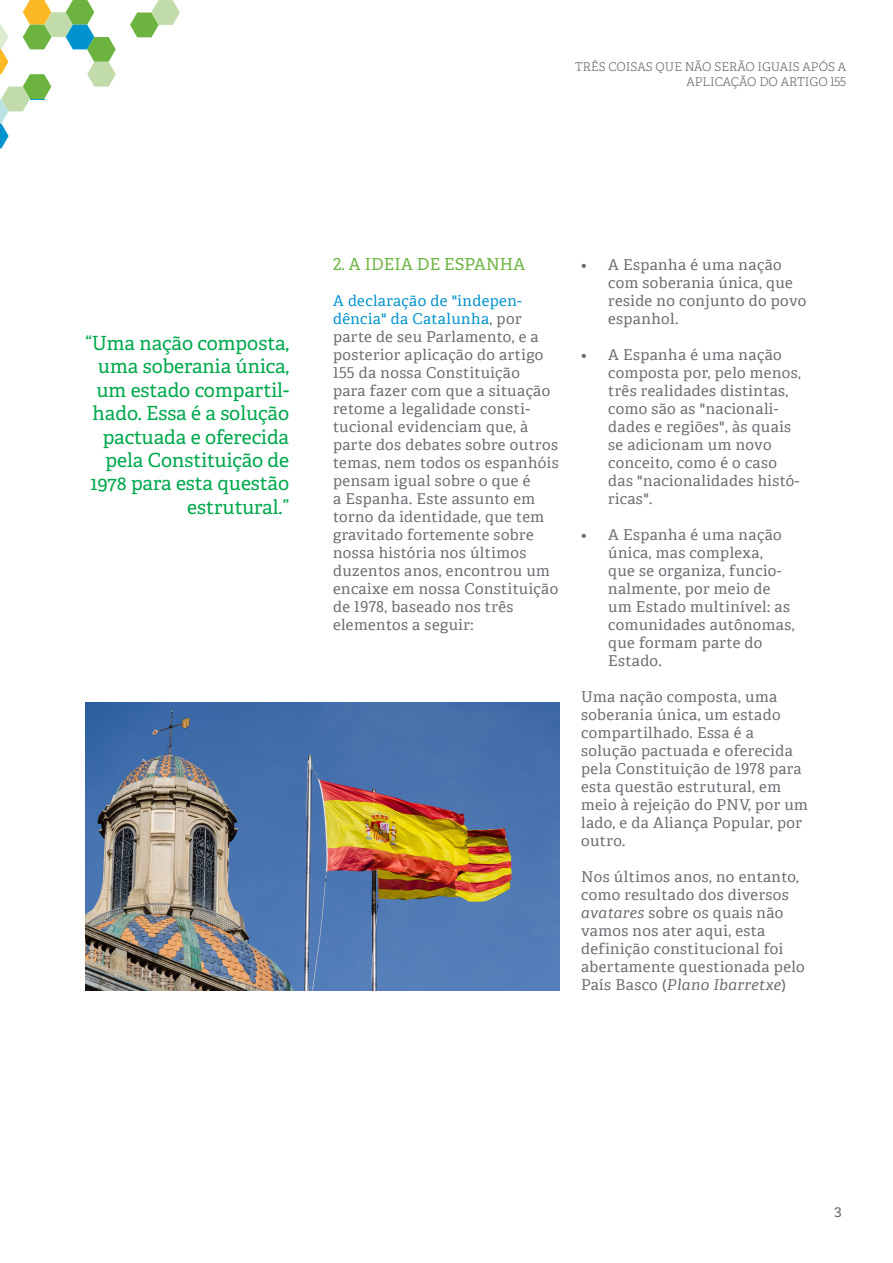
<style>
.page{position:relative;width:893px;height:1263px;background:#fff}
.page>*{position:absolute;margin:0;border:0;box-sizing:border-box;transform-origin:0 0}
.Destacado_-_entrecom{font:19.5px/23.4px "Adelle";color:#00a94d;text-align:right}
.Título_capítulo{font:16.5px "Adelle";letter-spacing:.01em;color:#6cb43f}
.Texto_Corrido{font:15px/18px "Adelle";letter-spacing:.03em;color:#6a6c71}
.t1{font:15px "Adelle";color:#6a6c71}
.t2{font:300 12px/14.4px "Adelle";color:#6a6c71;text-align:right}
.s1{color:#0093ce}
.s2{font-style:italic}
</style>
<div class="page">
<svg style="left:0;top:0;width:116px;height:148px"></svg>
<svg style="left:130px;top:0;width:50px;height:37px"></svg>
<img style="left:85px;top:702px;width:475px;height:288px">
<p class="t2" style="left:575px;top:59px;width:273px">TRÊS COISAS QUE NÃO SERÃO IGUAIS APÓS A<br>APLICAÇÃO DO ARTIGO 155</p>
<p class="Destacado_-_entrecom" style="left:85px;top:331px;width:205px">“Uma nação composta, uma soberania única, um estado compartil&shy;hado. Essa é a solução pactuada e oferecida pela Constituição de<br>1978 para esta questão estrutural.”</p>
<p class="Título_capítulo" style="left:333px;top:252px;width:193px">2. A IDEIA DE ESPANHA</p>
<p class="Texto_Corrido" style="left:333px;top:291px;width:227px"><span class="s1">A declaração de "indepen&shy;dência" da Catalunha</span>, por parte de seu Parlamento, e a posterior aplicação do artigo<br>155 da nossa Constituição<br>para fazer com que a situação retome a legalidade consti&shy;tucional evidenciam que, à parte dos debates sobre outros temas, nem todos os espanhóis pensam igual sobre o que é<br>a Espanha. Este assunto em torno da identidade, que tem gravitado fortemente sobre nossa história nos últimos duzentos anos, encontrou um encaixe em nossa Constituição de 1978, baseado nos três elementos a seguir:</p>
<p class="Texto_Corrido" style="left:608px;top:255px;width:200px;text-indent:-27px">• A Espanha é uma nação com soberania única, que reside no conjunto do povo espanhol.</p>
<p class="Texto_Corrido" style="left:608px;top:345px;width:194px;text-indent:-27px">• A Espanha é uma nação composta por, pelo menos, três realidades distintas, como são as "nacionali&shy;dades e regiões", às quais se adicionam um novo conceito, como é o caso das "nacionalidades histó&shy;ricas".</p>
<p class="Texto_Corrido" style="left:608px;top:525px;width:188px;text-indent:-27px">• A Espanha é uma nação única, mas complexa,<br>que se organiza, funcio&shy;nalmente, por meio de um Estado multinível: as comunidades autônomas, que formam parte do<br>Estado.</p>
<p class="Texto_Corrido" style="left:581px;top:687px;width:228px">Uma nação composta, uma soberania única, um estado compartilhado. Essa é a solução pactuada e oferecida pela Constituição de 1978 para esta questão estrutural, em meio à rejeição do PNV, por um lado, e da Aliança Popular, por outro.</p>
<p class="Texto_Corrido" style="left:581px;top:867px;width:225px">Nos últimos anos, no entanto, como resultado dos diversos <span class="s2">avatares</span> sobre os quais não vamos nos ater aqui, esta definição constitucional foi abertamente questionada pelo<br>País Basco (<span class="s2">Plano Ibarretxe</span>)</p>
<p class="t1" style="left:835px;top:1200px;width:9px">3</p>
</div>
